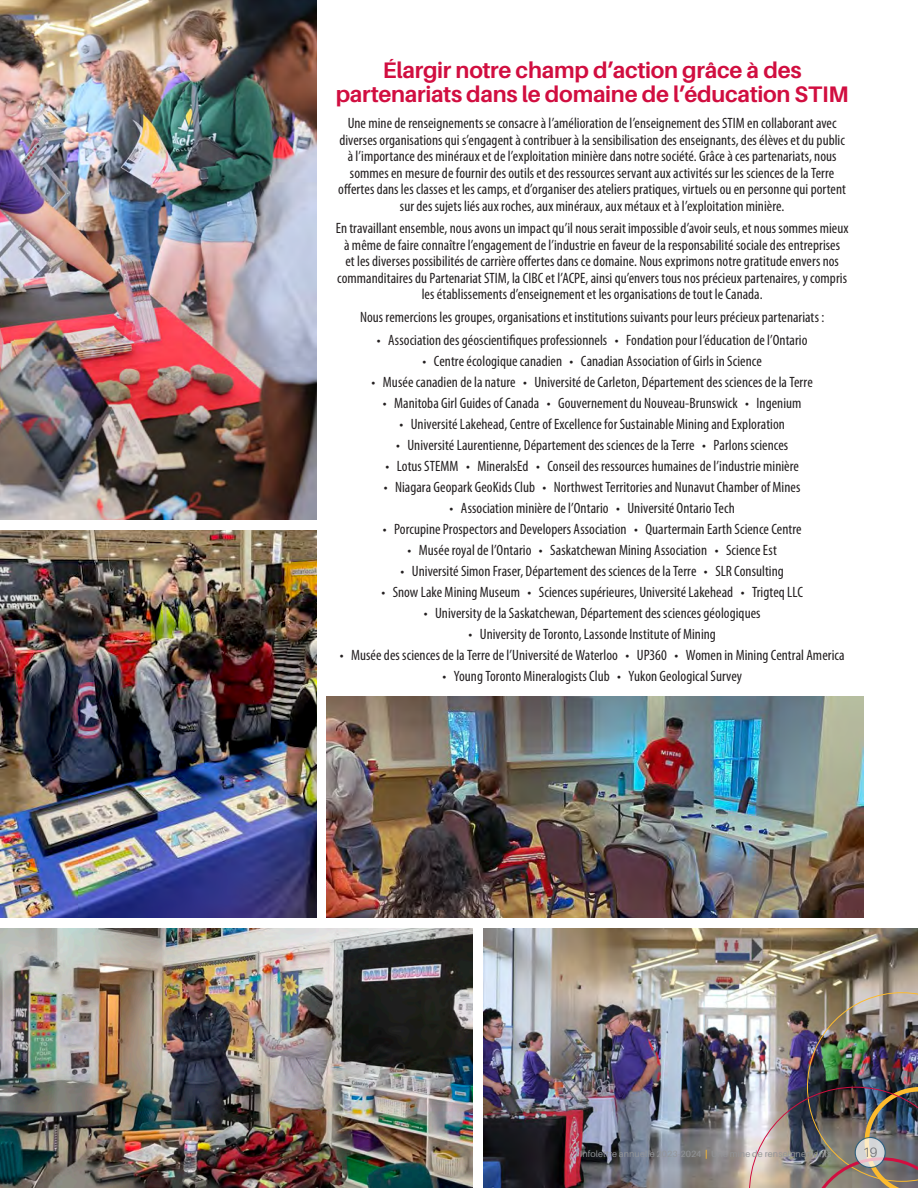
<style>
.page{position:relative;width:918px;height:1188px;background:#fff}
.page>*{position:absolute;margin:0;border:0;box-sizing:border-box;transform-origin:0 0}
.t1{font:700 22.5px/24px "Aileron";letter-spacing:-.01em;color:#d10e40;text-align:center}
.Body_Text{font:condensed 15px/16.5px "Myriad Pro";letter-spacing:.005em;color:#231f20;text-align:center}
.t2{font:300 13.5px "Aileron";color:#6c6d70}
.t3{font:9px "Aileron";letter-spacing:.01em;color:#939598}
.s1{font-weight:700;color:#fdbb2e}
</style>
<div class="page">
<hr style="left:0;top:315px;width:1px;height:377px;background:#0c5581">
<img style="left:483px;top:929px;width:435px;height:259px">
<img style="left:0;top:0;width:316px;height:519px">
<img style="left:327px;top:697px;width:537px;height:221px">
<img style="left:0;top:530px;width:316px;height:388px">
<img style="left:0;top:929px;width:472px;height:259px">
<img style="left:749px;top:993px;width:169px;height:195px">
<svg style="left:855px;top:1138px;width:30px;height:29px"></svg>
<div style="left:855px;top:1137px;width:31px;height:31px;border:1px solid #0c5581;border-radius:50%"></div>
<h1 class="t1" style="left:336px;top:59px;width:514px">Élargir notre champ d’action grâce à des partenariats dans le domaine de l’éducation STIM</h1>
<p class="Body_Text" style="left:338px;top:115px;width:509px">Une mine de renseignements se consacre à l’amélioration de l’enseignement des STIM en collaborant avec diverses organisations qui s’engagent à contribuer à la sensibilisation des enseignants, des élèves et du public à l’importance des minéraux et de l’exploitation minière dans notre société. Grâce à ces partenariats, nous sommes en mesure de fournir des outils et des ressources servant aux activités sur les sciences de la Terre offertes dans les classes et les camps, et d’organiser des ateliers pratiques, virtuels ou en personne qui portent sur des sujets liés aux roches, aux minéraux, aux métaux et à l’exploitation minière.</p>
<p class="Body_Text" style="left:336px;top:220px;width:514px">En travaillant ensemble, nous avons un impact qu’il nous serait impossible d’avoir seuls, et nous sommes mieux à même de faire connaître l’engagement de l’industrie en faveur de la responsabilité sociale des entreprises<br>et les diverses possibilités de carrière offertes dans ce domaine. Nous exprimons notre gratitude envers nos commanditaires du Partenariat STIM, la CIBC et l’ACPE, ainsi qu’envers tous nos précieux partenaires, y compris les établissements d’enseignement et les organisations de tout le Canada.</p>
<p class="Body_Text" style="left:360px;top:308px;width:466px">Nous remercions les groupes, organisations et institutions suivants pour leurs précieux partenariats :</p>
<p class="Body_Text" style="left:377px;top:331px;width:432px">• Association des géoscientifiques professionnels • Fondation pour l’éducation de l’Ontario</p>
<p class="Body_Text" style="left:423px;top:352px;width:341px">• Centre écologique canadien • Canadian Association of Girls in Science</p>
<p class="Body_Text" style="left:372px;top:373px;width:443px">• Musée canadien de la nature • Université de Carleton, Département des sciences de la Terre</p>
<p class="Body_Text" style="left:383px;top:394px;width:420px">• Manitoba Girl Guides of Canada • Gouvernement du Nouveau-Brunswick • Ingenium</p>
<p class="Body_Text" style="left:399px;top:415px;width:387px">• Université Lakehead, Centre of Excellence for Sustainable Mining and Exploration</p>
<p class="Body_Text" style="left:396px;top:436px;width:394px">• Université Laurentienne, Département des sciences de la Terre • Parlons sciences</p>
<p class="Body_Text" style="left:385px;top:457px;width:415px">• Lotus STEMM • MineralsEd • Conseil des ressources humaines de l’industrie minière</p>
<p class="Body_Text" style="left:384px;top:478px;width:418px">• Niagara Geopark GeoKids Club • Northwest Territories and Nunavut Chamber of Mines</p>
<p class="Body_Text" style="left:450px;top:499px;width:287px">• Association minière de l’Ontario • Université Ontario Tech</p>
<p class="Body_Text" style="left:383px;top:520px;width:420px">• Porcupine Prospectors and Developers Association • Quartermain Earth Science Centre</p>
<p class="Body_Text" style="left:408px;top:541px;width:371px">• Musée royal de l’Ontario • Saskatchewan Mining Association • Science Est</p>
<p class="Body_Text" style="left:401px;top:562px;width:385px">• Université Simon Fraser, Département des sciences de la Terre • SLR Consulting</p>
<p class="Body_Text" style="left:381px;top:583px;width:423px">• Snow Lake Mining Museum • Sciences supérieures, Université Lakehead • Trigteq LLC</p>
<p class="Body_Text" style="left:424px;top:604px;width:338px">• University de la Saskatchewan, Département des sciences géologiques</p>
<p class="Body_Text" style="left:468px;top:625px;width:249px">• University de Toronto, Lassonde Institute of Mining</p>
<p class="Body_Text" style="left:340px;top:646px;width:506px">• Musée des sciences de la Terre de l’Université de Waterloo • UP360 • Women in Mining Central America</p>
<p class="Body_Text" style="left:442px;top:667px;width:301px">• Young Toronto Mineralogists Club • Yukon Geological Survey</p>
<p class="t3" style="left:580px;top:1149px;width:253px">Infolettre annuelle 2023-2024 <span class="s1">|</span> Une mine de renseignements</p>
<p class="t2" style="left:863px;top:1145px;width:16px">19</p>
</div>
